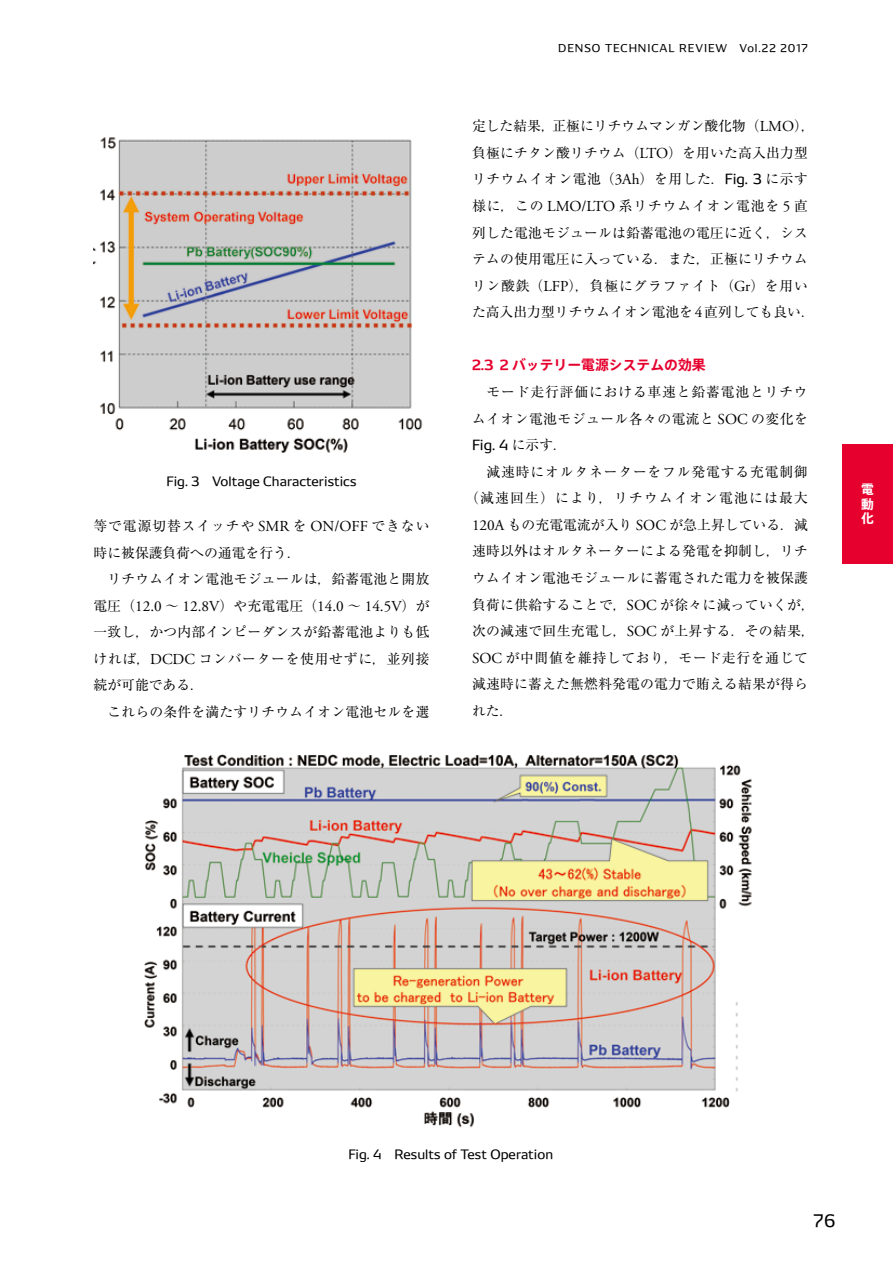
<style>
.page{position:relative;width:893px;height:1263px;background:#fff}
.page>*{position:absolute;margin:0;border:0;box-sizing:border-box;transform-origin:0 0}
.t1{font:16.95px "DENSOTP2017";color:#000}
.t2{font:15.15px "Adobe Garamond Pro";color:#000}
.t3{font:13.8px/26.5px "Ryumin Pr 6 N";letter-spacing:.015em;color:#000}
.t4{font:13.8px/26.5px "Ryumin Pr 6 N";letter-spacing:.06em;color:#000}
.t5{font:13.8px "Ryumin Pr 6 N";letter-spacing:.045em;color:#000}
.t6{font:13.8px "Ryumin Pr 6 N";letter-spacing:.085em;color:#000}
.t7{font:700 13.8px "DENSOTP2017";color:#e6002d}
.t8{font:13.8px "DENSO Sans TP2017";color:#000}
.t9{font:12.75px "DENSO Sans TP2017";color:#000}
.t10{font:700 12.75px/14.5px "DENSOTP2017";color:#fff;text-align:justify}
.t11{font:10.65px "DENSOTP2017";letter-spacing:.085em;color:#000}
.s1{font-family:"Adobe Garamond Pro";font-size:15.15px}
.s2{font-family:"Ryumin Pr 6 N";font-size:13.8px}
.s3{font-family:"DENSO Sans TP2017"}
.s4{font-family:"Ryumin Pr 6 N"}
</style>
<div class="page">
<div style="left:842px;top:444px;width:51px;height:119px;background:#e6002d"></div>
<img style="left:94px;top:137px;width:329px;height:316px">
<img style="left:144px;top:754px;width:608px;height:374px">
<p class="t9" style="left:166px;top:474px;width:192px">Fig. 3　Voltage Characteristics</p>
<p class="t3" style="left:94px;top:512px;width:337px">等で電源切替スイッチや <span class="s1">SMR</span> を <span class="s1">ON/OFF</span> できない時に被保護負荷への通電を行う．<br>　リチウムイオン電池モジュールは，鉛蓄電池と開放</p>
<p class="t2" style="left:94px;top:597px;width:337px"><span class="s2">電圧（</span>12.0 <span class="s2">～</span> 12.8V<span class="s2">）や充電電圧（</span>14.0 <span class="s2">～</span> 14.5V<span class="s2">）が</span></p>
<p class="t3" style="left:94px;top:618px;width:337px">一致し，かつ内部インピーダンスが鉛蓄電池よりも低ければ，<span class="s1">DCDC</span> コンバーターを使用せずに，並列接続が可能である．<br>　これらの条件を満たすリチウムイオン電池セルを選</p>
<p class="t11" style="left:558px;top:42px;width:251px">DENSO TECHNICAL REVIEW Vol.22 2017</p>
<p class="t3" style="left:472px;top:112px;width:344px">定した結果，正極にリチウムマンガン酸化物（<span class="s1">LMO</span>），負極にチタン酸リチウム（<span class="s1">LTO</span>）を用いた高入出力型リチウムイオン電池（<span class="s1">3Ah</span>）を用した．<span class="s3">Fig. 3</span> に示す様に，この <span class="s1">LMO/LTO</span> 系リチウムイオン電池を <span class="s1">5</span> 直列した電池モジュールは鉛蓄電池の電圧に近く，システムの使用電圧に入っている．また，正極にリチウムリン酸鉄（<span class="s1">LFP</span>），負極にグラファイト（<span class="s1">Gr</span>）を用いた高入出力型リチウムイオン電池を<span class="s1">4</span>直列しても良い．</p>
<p class="t7" style="left:472px;top:358px;width:235px">2.3 2 バッテリー電源システムの効果</p>
<p class="t4" style="left:472px;top:378px;width:337px">　モード走行評価における車速と鉛蓄電池とリチウムイオン電池モジュール各々の電流と <span class="s1">SOC</span> の変化を</p>
<p class="t8" style="left:472px;top:437px;width:97px">Fig. 4 <span class="s4">に示す．</span></p>
<p class="t4" style="left:472px;top:458px;width:337px">　減速時にオルタネーターをフル発電する充電制御</p>
<p class="t6" style="left:465px;top:487px;width:344px">（減速回生）により，リチウムイオン電池には最大</p>
<p class="t3" style="left:472px;top:511px;width:337px"><span class="s1">120A</span> もの充電電流が入り <span class="s1">SOC</span> が急上昇している．減</p>
<p class="t3" style="left:472px;top:537px;width:337px">速時以外はオルタネーターによる発電を抑制し，リチ</p>
<p class="t3" style="left:472px;top:564px;width:337px">ウムイオン電池モジュールに蓄電された電力を被保護</p>
<p class="t3" style="left:472px;top:590px;width:344px">負荷に供給することで，<span class="s1">SOC</span> が徐々に減っていくが，</p>
<p class="t3" style="left:472px;top:617px;width:344px">次の減速で回生充電し，<span class="s1">SOC</span> が上昇する．その結果，</p>
<p class="t5" style="left:472px;top:647px;width:337px"><span class="s1">SOC</span> が中間値を維持しており，モード走行を通じて</p>
<p class="t3" style="left:472px;top:670px;width:337px">減速時に蓄えた無燃料発電の電力で賄える結果が得ら</p>
<p class="t3" style="left:472px;top:697px;width:43px">れた．</p>
<p class="t10" style="left:861px;top:483px;width:14px">電動化</p>
<p class="t9" style="left:348px;top:1147px;width:206px">Fig. 4　Results of Test Operation</p>
<p class="t1" style="left:813px;top:1211px;width:24px">76</p>
</div>
